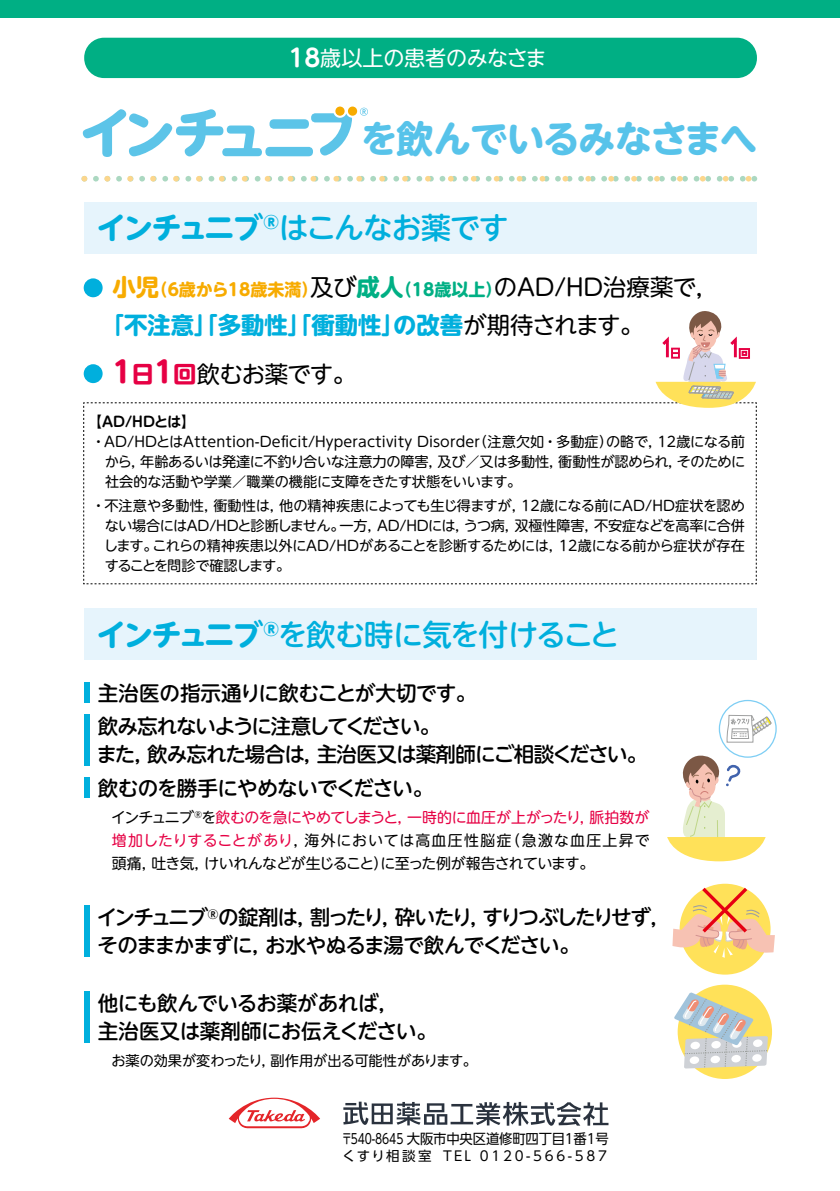
<style>
.page{position:relative;width:840px;height:1191px;background:#fff}
.page>*{position:absolute;margin:0;border:0;box-sizing:border-box;transform-origin:0 0}
.t1{font:700 37.4px "UD Shin M Go Pro";letter-spacing:-.045em;color:#57c3ea}
.t2{font:500 29.8px "UD Shin M Go Pro";letter-spacing:-.04em;color:#00afdd}
.t3{font:23.4px/38px "UD Shin M Go Pro";letter-spacing:-.01em;color:#000}
.t4{font:21px "UD Shin M Go Pro";letter-spacing:-.01em;color:#fff}
.t5{font:500 20.6px/28px "UD Shin M Go Pro";letter-spacing:-.045em;color:#000}
.t6{font:500 20.6px/28px "UD Shin M Go Pro";letter-spacing:-.07em;color:#000}
.t7{font:500 20.6px/28px "UD Shin M Go Pro";letter-spacing:-.025em;color:#000}
.t8{font:14.8px/23px "UD Shin M Go Pro";letter-spacing:-.025em;color:#000;text-align:justify}
.t9{font:14.2px/20px "UD Shin M Go Pro";letter-spacing:-.02em;color:#000;text-align:justify}
.t10{font:700 14.2px "UD Shin M Go Pro De";letter-spacing:-.03em;color:#000}
.t11{font:13.8px "UD Shin Go Pr 6";letter-spacing:-.01em;color:#000;scale:.78 1}
.t12{font:13.4px "UD Shin Go Pr 6";letter-spacing:.19em;color:#000}
.s1{font-family:"UD Shin M Go Pro De";font-weight:700;font-size:24px}
.s2{font-weight:700}
.s3{font-weight:700;color:#f7ab00}
.s4{font-weight:700;font-size:17px;color:#f7ab00}
.s5{font-weight:700;color:#00af84}
.s6{font-weight:700;font-size:17px;color:#00af84}
.s7{font-weight:700;color:#00afdd}
.s8{font-weight:700;font-size:29px;color:#e60044}
.s9{font-weight:700;color:#e60044}
.s10{color:#e60044}
</style>
<div class="page">
<div style="left:0;top:0;width:839px;height:17px;background:#00af84"></div>
<div style="left:84px;top:202px;width:671px;height:51px;background:#e6f4fc"></div>
<div style="left:84px;top:608px;width:671px;height:51px;background:#e6f4fc"></div>
<div style="left:84px;top:278px;width:19px;height:19px;background:#00afdd;border-radius:50%"></div>
<div style="left:677px;top:984px;width:94px;height:95px;background:#ffe159;border-radius:50%"></div>
<svg style="left:674px;top:992px;width:93px;height:76px"></svg>
<div style="left:679px;top:883px;width:91px;height:91px;background:#ffe159;border-radius:50%"></div>
<svg style="left:672px;top:884px;width:102px;height:73px"></svg>
<div style="left:84px;top:38px;width:672px;height:40px;background:#00af84;border-radius:20px"></div>
<svg style="left:360px;top:108px;width:8px;height:8px"></svg>
<svg style="left:83px;top:109px;width:269px;height:48px"></svg>
<div style="left:335px;top:107px;width:9px;height:9px;background:#f7ab00;border-radius:50%"></div>
<div style="left:348px;top:107px;width:9px;height:9px;background:#f7ab00;border-radius:50%"></div>
<div style="left:84px;top:682px;width:5px;height:21px;background:#00afdd"></div>
<div style="left:84px;top:777px;width:5px;height:21px;background:#00afdd"></div>
<div style="left:84px;top:905px;width:5px;height:52px;background:#00afdd"></div>
<div style="left:84px;top:714px;width:5px;height:52px;background:#00afdd"></div>
<div style="left:84px;top:991px;width:5px;height:51px;background:#00afdd"></div>
<svg style="left:84px;top:176px;width:672px;height:5px"></svg>
<svg style="left:667px;top:714px;width:104px;height:147px"></svg>
<svg style="left:83px;top:311px;width:673px;height:273px"></svg>
<svg style="left:343px;top:1101px;width:265px;height:24px"></svg>
<svg style="left:228px;top:1097px;width:92px;height:31px"></svg>
<h3 class="t4" style="left:288px;top:41px;width:259px"><span class="s1">18</span>歳以上の患者のみなさま</h3>
<h1 class="t1" style="left:360px;top:108px;width:398px">を飲んでいるみなさまへ</h1>
<h2 class="t2" style="left:97px;top:204px;width:413px"><span class="s2">インチュニブ</span><sup>®</sup>はこんなお薬です</h2>
<h3 class="t3" style="left:101px;top:267px;width:619px;text-indent:12px"><span class="s3">小児</span><span class="s4">（6歳から18歳未満）</span>及び<span class="s5">成人</span><span class="s6">（18歳以上）</span>のAD/HD治療薬で，<span class="s7">「不注意」「多動性」「衝動性」の改善</span>が期待されます。</h3>
<h3 class="t3" style="left:112px;top:354px;width:245px"><span class="s8">1</span><span class="s9">日</span><span class="s8">1</span><span class="s9">回</span>飲むお薬です。</h3>
<p class="t10" style="left:88px;top:410px;width:109px">【AD/HDとは】</p>
<p class="t9" style="left:105px;top:430px;width:641px;text-indent:-13px">・AD/HDとはAttention-Deficit/Hyperactivity Disorder（注意欠如・多動症）の略で，12歳になる前から，年齢あるいは発達に不釣り合いな注意力の障害，及び／又は多動性，衝動性が認められ，そのために社会的な活動や学業／職業の機能に支障をきたす状態をいいます。</p>
<p class="t9" style="left:104px;top:494px;width:642px;text-indent:-12px">・不注意や多動性，衝動性は，他の精神疾患によっても生じ得ますが，12歳になる前にAD/HD症状を認めない場合にはAD/HDと診断しません。一方，AD/HDには，うつ病，双極性障害，不安症などを高率に合併します。これらの精神疾患以外にAD/HDがあることを診断するためには，12歳になる前から症状が存在することを問診で確認します。</p>
<h2 class="t2" style="left:97px;top:610px;width:524px"><span class="s2">インチュニブ</span><sup>®</sup>を飲む時に気を付けること</h2>
<h3 class="t7" style="left:98px;top:678px;width:380px">主治医の指示通りに飲むことが大切です。</h3>
<h3 class="t5" style="left:97px;top:711px;width:552px">飲み忘れないように注意してください。<br>また，飲み忘れた場合は，主治医又は薬剤師にご相談ください。</h3>
<h3 class="t5" style="left:98px;top:772px;width:337px">飲むのを勝手にやめないでください。</h3>
<p class="t8" style="left:111px;top:805px;width:539px">インチュニブ<sup>®</sup>を<span class="s10">飲むのを急にやめてしまうと，一時的に血圧が上がったり，脈拍数が増加したりすることがあり</span>，海外においては高血圧性脳症（急激な血圧上昇で頭痛，吐き気，けいれんなどが生じること）に至った例が報告されています。</p>
<h3 class="t6" style="left:97px;top:902px;width:575px">インチュニブ<sup>®</sup>の錠剤は，割ったり，砕いたり，すりつぶしたりせず，そのままかまずに，お水やぬるま湯で飲んでください。</h3>
<h3 class="t7" style="left:98px;top:988px;width:340px">他にも飲んでいるお薬があれば，<br>主治医又は薬剤師にお伝えください。</h3>
<p class="t9" style="left:112px;top:1049px;width:366px">お薬の効果が変わったり，副作用が出る可能性があります。</p>
<p class="t11" style="left:341px;top:1127px;width:344px">〒540-8645 大阪市中央区道修町四丁目1番1号</p>
<p class="t12" style="left:342px;top:1144px;width:266px">くすり相談室 TEL 0120-566-587</p>
</div>
